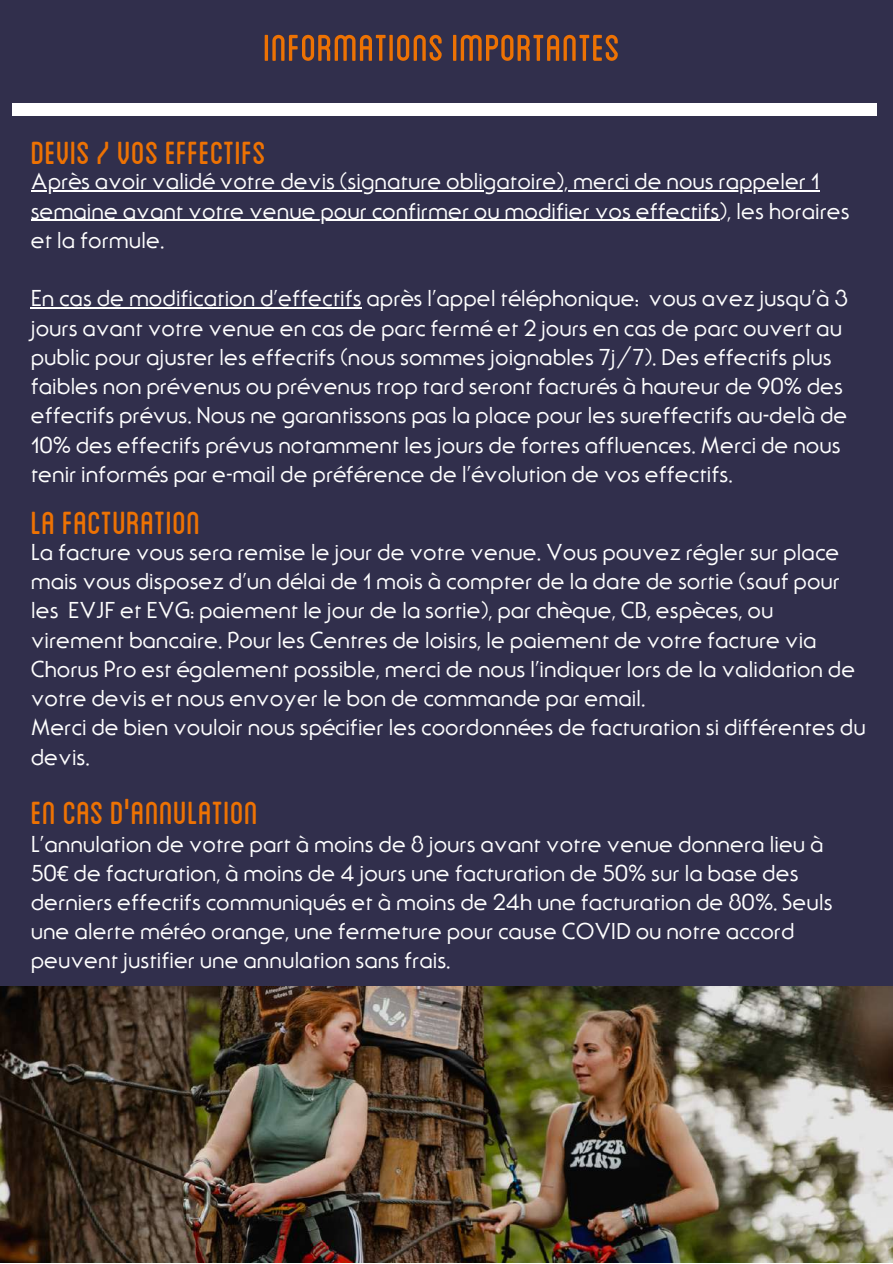
<style>
.page{position:relative;width:893px;height:1264px;background:#fff}
.page>*{position:absolute;margin:0;border:0;box-sizing:border-box;transform-origin:0 0}
.t1{font:52.5px "Blanch Caps";color:#ed7203}
.t2{font:45px "Blanch Caps";color:#ed7203}
.t3{font:21px/29.2px "Serif Gothic";color:#fff}
.s1{font-family:"Noto Sans"}
</style>
<div class="page">
<div style="left:0;top:0;width:892px;height:1262px;background:#312f4c"></div>
<hr style="left:31px;top:190px;width:788px;height:2px;background:#fff">
<hr style="left:31px;top:220px;width:688px;height:1px;background:#fff">
<hr style="left:31px;top:307px;width:331px;height:1px;background:#fff">
<div style="left:6px;top:103px;width:870px;height:12px;background:#fff"></div>
<div style="left:0;top:10px;width:12px;height:1075px;background:#312f4c"></div>
<img style="left:0;top:986px;width:892px;height:276px">
<h1 class="t1" style="left:263px;top:15px;width:358px">INFORMATIONSimportantes</h1>
<h2 class="t2" style="left:31px;top:125px;width:237px">Devis/VOSEFFECTIFS</h2>
<p class="t3" style="left:31px;top:167px;width:820px">Après avoir validé votre devis (signature obligatoire), merci de nous rappeler 1 semaine avant votre venue pour confirmer ou modifier vos effectifs), les horaires et la formule.</p>
<p class="t3" style="left:31px;top:283px;width:818px">En cas de modification d’effectifs après l’appel téléphonique: vous avez jusqu’à 3 jours avant votre venue en cas de parc fermé et 2 jours en cas de parc ouvert au public pour ajuster les effectifs (nous sommes joignables 7j/7). Des effectifs plus faibles non prévenus ou prévenus trop tard seront facturés à hauteur de 90% des effectifs prévus. Nous ne garantissons pas la place pour les sureffectifs au-delà de 10% des effectifs prévus notamment les jours de fortes affluences. Merci de nous tenir informés par e-mail de préférence de l’évolution de vos effectifs.</p>
<h2 class="t2" style="left:31px;top:495px;width:171px">LAFACTURATION</h2>
<p class="t3" style="left:31px;top:537px;width:836px">La facture vous sera remise le jour de votre venue. Vous pouvez régler sur place mais vous disposez d’un délai de 1 mois à compter de la date de sortie (sauf pour les EVJF et EVG: paiement le jour de la sortie), par chèque, CB, espèces, ou virement bancaire. Pour les Centres de loisirs, le paiement de votre facture via Chorus Pro est également possible, merci de nous l’indiquer lors de la validation de votre devis et nous envoyer le bon de commande par email.<br>Merci de bien vouloir nous spécifier les coordonnées de facturation si différentes du devis.</p>
<h2 class="t2" style="left:31px;top:784px;width:229px">eNCASD'ANNULATION</h2>
<p class="t3" style="left:31px;top:828px;width:803px">L’annulation de votre part à moins de 8 jours avant votre venue donnera lieu à 50<span class="s1">€</span> de facturation, à moins de 4 jours une facturation de 50% sur la base des derniers effectifs communiqués et à moins de 24h une facturation de 80%. Seuls une alerte météo orange, une fermeture pour cause COVID ou notre accord peuvent justifier une annulation sans frais.</p>
</div>
